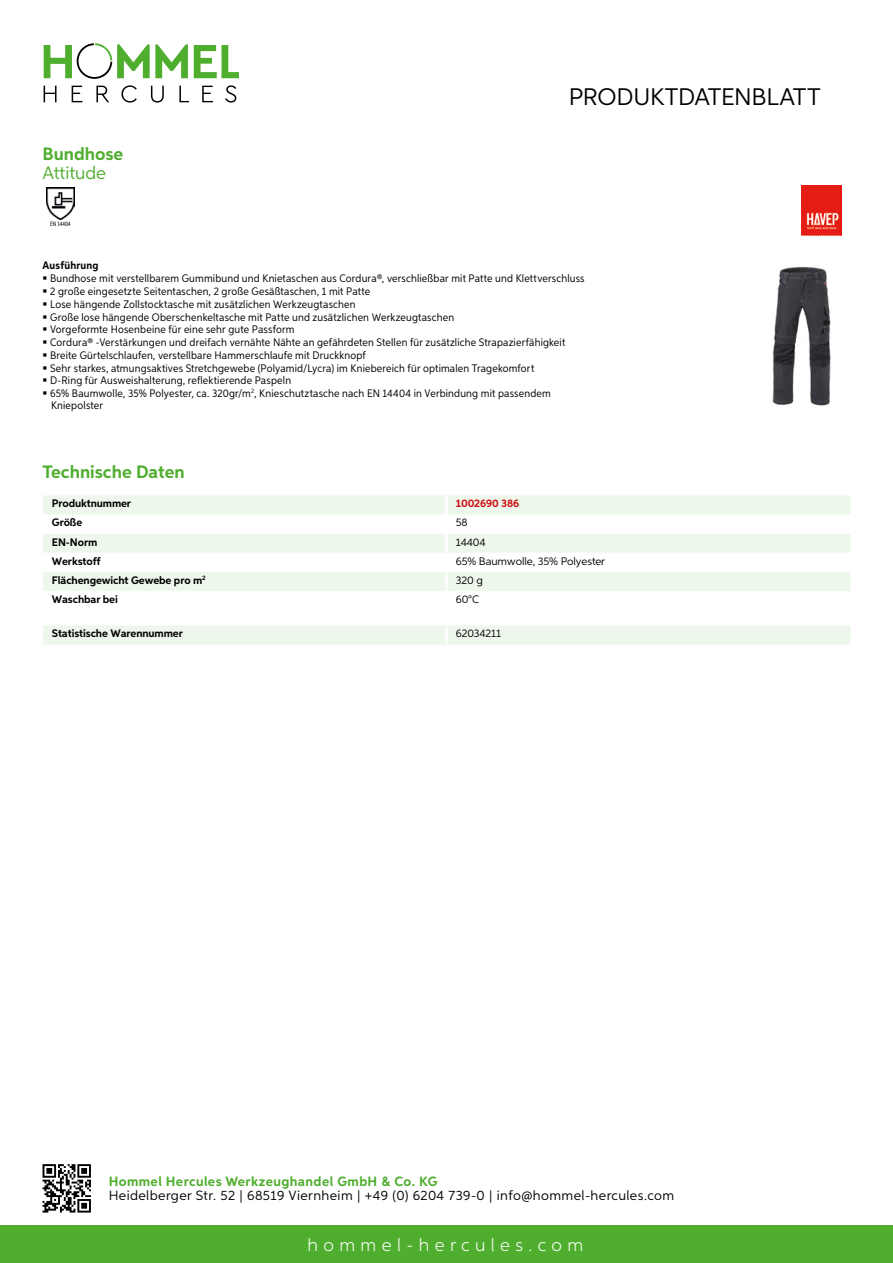
<style>
.page{position:relative;width:893px;height:1263px;background:#fff}
.page>*{position:absolute;margin:0;border:0;box-sizing:border-box;transform-origin:0 0}
.t1{font:24px "Aspira";letter-spacing:-.01em;color:#000}
.t2{font:700 18px "Aspira";color:#50ae2f}
.t3{font:300 18px "Aspira";letter-spacing:.3em;color:#fff}
.t4{font:18px "Aspira";color:#50ae2f}
.t5{font:13.5px "Aspira";letter-spacing:.03em;color:#000}
.t6{font:700 13.5px "Aspira";letter-spacing:.03em;color:#50ae2f}
.t7{font:10.95px/12.8px "Aspira Nar";letter-spacing:.015em;color:#000}
.t8{font:700 10.95px "Aspira";letter-spacing:-.01em;color:#000}
.t9{font:10.95px "Aspira";letter-spacing:-.01em;color:#000}
.t10{font:700 10.95px "Aspira";letter-spacing:-.01em;color:#cd1013}
.t11{font:700 10.95px "Aspira Nar";letter-spacing:.02em;color:#000}
.t12{font:6.3px "Aspira XX Nar";color:#000}
</style>
<div class="page">
<div style="left:0;top:1226px;width:893px;height:37px;background:#50ae2f"></div>
<svg style="left:43px;top:1164px;width:48px;height:48px"></svg>
<svg style="left:194px;top:45px;width:45px;height:33px"></svg>
<svg style="left:44px;top:43px;width:144px;height:36px"></svg>
<svg style="left:44px;top:86px;width:13px;height:16px"></svg>
<svg style="left:72px;top:86px;width:10px;height:16px"></svg>
<svg style="left:96px;top:86px;width:13px;height:16px"></svg>
<svg style="left:121px;top:85px;width:16px;height:18px"></svg>
<svg style="left:151px;top:86px;width:13px;height:17px"></svg>
<svg style="left:179px;top:86px;width:10px;height:16px"></svg>
<svg style="left:202px;top:86px;width:11px;height:16px"></svg>
<svg style="left:225px;top:85px;width:11px;height:18px"></svg>
<div style="left:43px;top:495px;width:807px;height:19px;background:#eef7eb"></div>
<svg style="left:43px;top:534px;width:807px;height:57px;fill:#eef7eb"></svg>
<hr style="left:445px;top:495px;width:3px;height:19px;background:#fff">
<hr style="left:445px;top:534px;width:3px;height:19px;background:#fff">
<hr style="left:445px;top:553px;width:3px;height:19px;background:#fff">
<hr style="left:445px;top:572px;width:3px;height:19px;background:#fff">
<div style="left:43px;top:626px;width:807px;height:19px;background:#eef7eb"></div>
<hr style="left:445px;top:625px;width:3px;height:20px;background:#fff">
<img style="left:47px;top:187px;width:27px;height:32px">
<img style="left:772px;top:266px;width:59px;height:140px">
<img style="left:802px;top:185px;width:40px;height:50px">
<h2 class="t2" style="left:43px;top:142px;width:82px">Bundhose</h2>
<h2 class="t4" style="left:43px;top:162px;width:65px">Attitude</h2>
<p class="t12" style="left:50px;top:220px;width:22px">EN 14404</p>
<h1 class="t1" style="left:569px;top:82px;width:253px">Produktdatenblatt</h1>
<p class="t11" style="left:43px;top:259px;width:58px">Ausführung</p>
<p class="t7" style="left:50px;top:272px;width:536px">Bundhose mit verstellbarem Gummibund und Knietaschen aus Cordura®, verschließbar mit Patte und Klettverschluss 2 große eingesetzte Seitentaschen, 2 große Gesäßtaschen, 1 mit Patte<br>Lose hängende Zollstocktasche mit zusätzlichen Werkzeugtaschen<br>Große lose hängende Oberschenkeltasche mit Patte und zusätzlichen Werkzeugtaschen<br>Vorgeformte Hosenbeine für eine sehr gute Passform<br>Cordura® -Verstärkungen und dreifach vernähte Nähte an gefährdeten Stellen für zusätzliche Strapazierfähigkeit Breite Gürtelschlaufen, verstellbare Hammerschlaufe mit Druckknopf<br>Sehr starkes, atmungsaktives Stretchgewebe (Polyamid/Lycra) im Kniebereich für optimalen Tragekomfort<br>D-Ring für Ausweishalterung, reflektierende Paspeln<br>65% Baumwolle, 35% Polyester, ca. 320gr/m<sup>2</sup>, Knieschutztasche nach EN 14404 in Verbindung mit passendem Kniepolster</p>
<h2 class="t2" style="left:43px;top:461px;width:144px">Technische Daten</h2>
<p class="t8" style="left:52px;top:497px;width:81px">Produktnummer</p>
<p class="t10" style="left:456px;top:497px;width:65px">1002690 386</p>
<p class="t8" style="left:52px;top:516px;width:32px">Größe</p>
<p class="t9" style="left:456px;top:516px;width:13px">58</p>
<p class="t8" style="left:52px;top:535px;width:47px">EN-Norm</p>
<p class="t9" style="left:456px;top:535px;width:31px">14404</p>
<p class="t8" style="left:52px;top:554px;width:50px">Werkstoff</p>
<p class="t9" style="left:456px;top:554px;width:151px">65% Baumwolle, 35% Polyester</p>
<p class="t8" style="left:52px;top:573px;width:155px">Flächengewicht Gewebe pro m<sup>2</sup></p>
<p class="t9" style="left:456px;top:573px;width:29px">320 g</p>
<p class="t8" style="left:52px;top:592px;width:68px">Waschbar bei</p>
<p class="t9" style="left:456px;top:592px;width:25px">60°C</p>
<p class="t8" style="left:52px;top:627px;width:132px">Statistische Warennummer</p>
<p class="t9" style="left:456px;top:627px;width:47px">62034211</p>
<p class="t6" style="left:109px;top:1172px;width:330px">Hommel Hercules Werkzeughandel GmbH &amp; Co. KG</p>
<p class="t5" style="left:109px;top:1187px;width:567px">Heidelberger Str. 52 | 68519 Viernheim | +49 (0) 6204 739-0 | info@hommel-hercules.com</p>
<h2 class="t3" style="left:307px;top:1234px;width:277px">hommel-hercules.com</h2>
</div>
